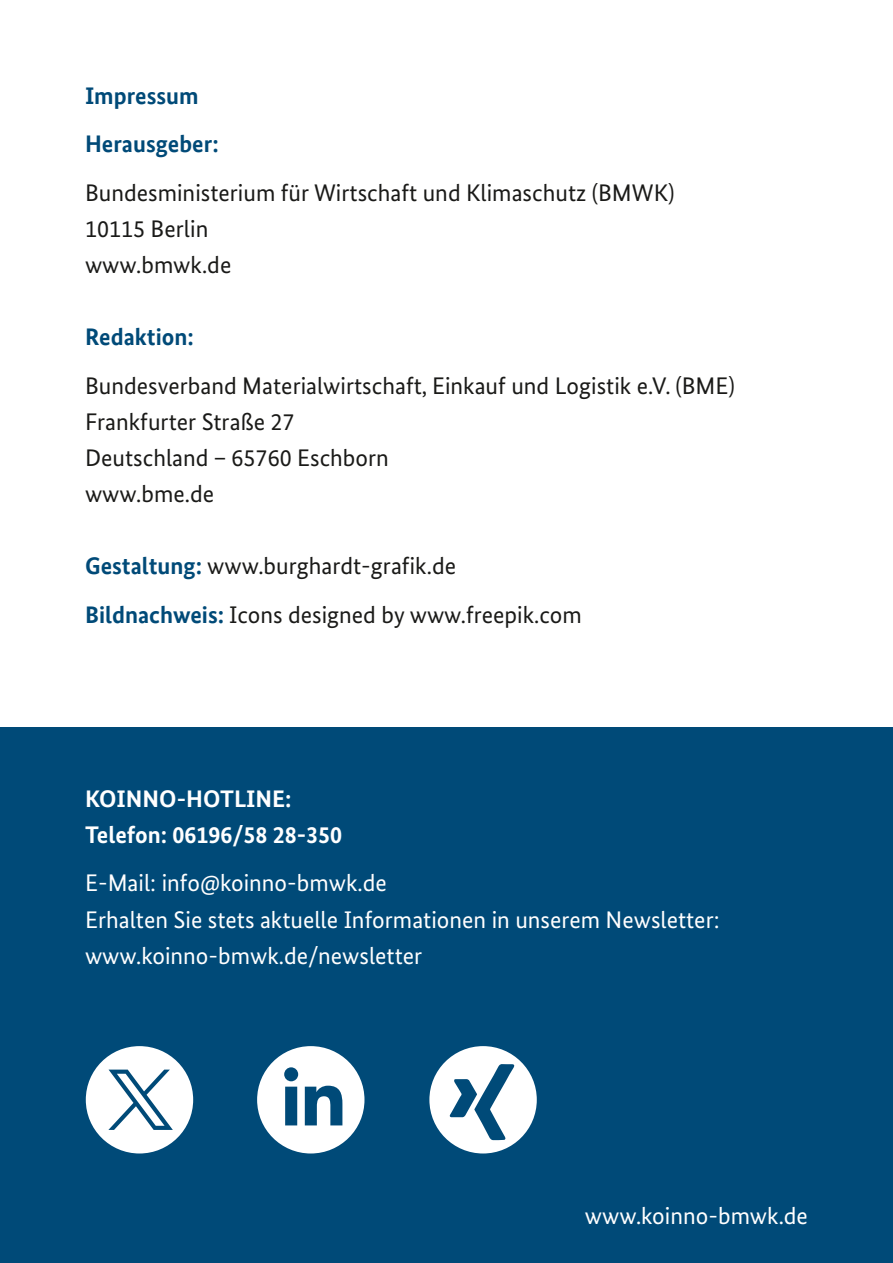
<style>
.page{position:relative;width:893px;height:1263px;background:#fff}
.page>*{position:absolute;margin:0;border:0;box-sizing:border-box;transform-origin:0 0}
.t1{font:24px "Bundes Sans";color:#1a1a18}
.t2{font:24px "Bundes Sans";color:#fff}
.t3{font:700 24px "Bundes Sans Office";color:#004a78}
.t4{font:700 24px "Bundes Sans";color:#fff}
.t5{font:700 24px "Bundes Sans Office";color:#fff}
.s1{font-family:"Bundes Sans Office";font-weight:700;color:#004a78}
</style>
<div class="page">
<div style="left:0;top:727px;width:893px;height:536px;background:#004a78"></div>
<svg style="left:86px;top:1046px;width:107px;height:107px"></svg>
<svg style="left:257px;top:1046px;width:107px;height:107px"></svg>
<svg style="left:429px;top:1046px;width:108px;height:107px"></svg>
<h3 class="t3" style="left:85px;top:81px;width:115px">Impressum</h3>
<h3 class="t3" style="left:85px;top:130px;width:135px">Herausgeber:</h3>
<p class="t1" style="left:85px;top:178px;width:591px">Bundesministerium für Wirtschaft und Klimaschutz (BMWK)</p>
<p class="t1" style="left:85px;top:214px;width:125px">10115 Berlin</p>
<p class="t1" style="left:85px;top:250px;width:148px">www.bmwk.de</p>
<h3 class="t3" style="left:85px;top:323px;width:110px">Redaktion:</h3>
<p class="t1" style="left:85px;top:371px;width:651px">Bundesverband Materialwirtschaft, Einkauf und Logistik e.V. (BME)</p>
<p class="t1" style="left:85px;top:407px;width:211px">Frankfurter Straße 27</p>
<p class="t1" style="left:85px;top:443px;width:305px">Deutschland – 65760 Eschborn</p>
<p class="t1" style="left:85px;top:479px;width:131px">www.bme.de</p>
<h3 class="t1" style="left:85px;top:551px;width:373px"><span class="s1">Gestaltung:</span> www.burghardt-grafik.de</h3>
<h3 class="t1" style="left:85px;top:600px;width:498px"><span class="s1">Bildnachweis:</span> Icons designed by www.freepik.com</h3>
<h3 class="t5" style="left:85px;top:784px;width:208px">KOINNO-HOTLINE:</h3>
<p class="t4" style="left:85px;top:820px;width:259px">Telefon: 06196/58 28-350</p>
<p class="t2" style="left:85px;top:869px;width:303px">E-Mail: info@koinno-bmwk.de</p>
<p class="t2" style="left:85px;top:905px;width:636px">Erhalten Sie stets aktuelle Informationen in unserem Newsletter:</p>
<p class="t2" style="left:85px;top:941px;width:339px">www.koinno-bmwk.de/newsletter</p>
<p class="t2" style="left:585px;top:1201px;width:225px">www.koinno-bmwk.de</p>
</div>
